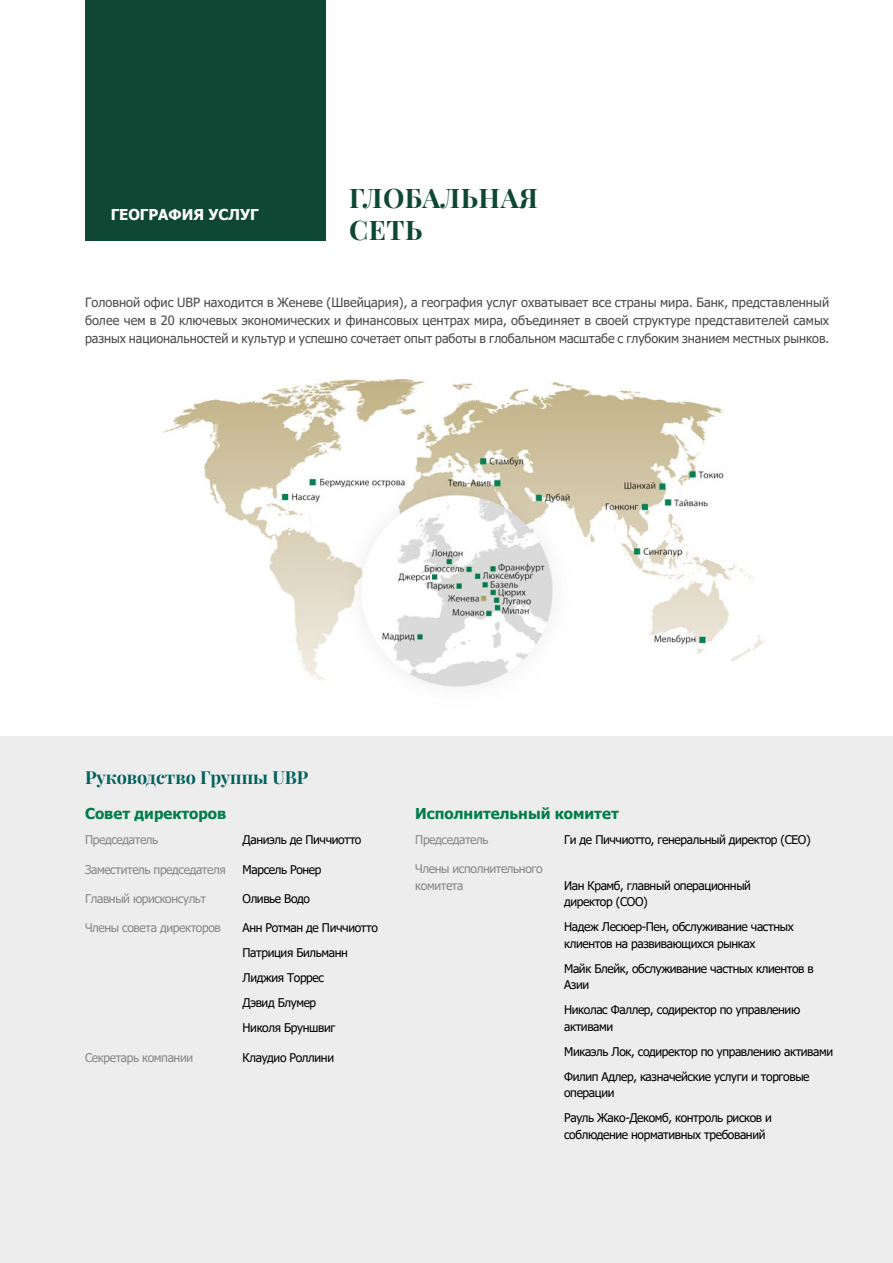
<style>
.page{position:relative;width:893px;height:1263px;background:#fff}
.page>*{position:absolute;margin:0;border:0;box-sizing:border-box;transform-origin:0 0}
.titre_niv_01{font:700 27px/32.4px "Playfair Display";letter-spacing:.02em;color:#0f4735}
.titre_niv_02_bleu_ca{font:700 18px "Playfair Display";color:#00615d}
.titre_niv_03_governa{font:700 15px "Tahoma";color:#007d4a}
.titre_section{font:700 15px "Tahoma";color:#fff}
.chapau{font:12.75px/18px "Tahoma";letter-spacing:-.005em;color:#4a4a49;text-align:justify}
.nom_governance{font:12px/16.5px "Tahoma";letter-spacing:-.03em;color:#000}
.nom_governance-2{font:12px/16.5px "Tahoma";letter-spacing:-.03em;color:#878787}
</style>
<div class="page">
<div style="left:85px;top:0;width:241px;height:241px;background:#0f4735"></div>
<div style="left:0;top:736px;width:893px;height:527px;background:#ededed"></div>
<img style="left:162px;top:380px;width:603px;height:307px">
<p class="titre_section" style="left:111px;top:204px;width:149px">ГЕОГРАФИЯ УСЛУГ</p>
<p class="titre_niv_01" style="left:349px;top:179px;width:190px">ГЛОБАЛЬНАЯ<br>СЕТЬ</p>
<p class="chapau" style="left:85px;top:294px;width:746px">Головной офис UBP находится в Женеве (Швейцария), а география услуг охватывает все страны мира. Банк, представленный более чем в 20 ключевых экономических и финансовых центрах мира, объединяет в своей структуре представителей самых разных национальностей и культур и успешно сочетает опыт работы в глобальном масштабе с глубоким знанием местных рынков.</p>
<p class="titre_niv_02_bleu_ca" style="left:85px;top:762px;width:225px">Руководство Группы UBP</p>
<p class="titre_niv_03_governa" style="left:85px;top:803px;width:143px">Совет директоров</p>
<p class="nom_governance-2" style="left:85px;top:832px;width:75px">Председатель</p>
<p class="nom_governance" style="left:243px;top:832px;width:120px">Даниэль де Пиччиотто</p>
<p class="nom_governance-2" style="left:85px;top:862px;width:142px">Заместитель председателя</p>
<p class="nom_governance" style="left:243px;top:862px;width:80px">Марсель Ронер</p>
<p class="nom_governance-2" style="left:85px;top:891px;width:123px">Главный юрисконсульт</p>
<p class="nom_governance" style="left:243px;top:891px;width:69px">Оливье Водо</p>
<p class="nom_governance-2" style="left:85px;top:920px;width:137px">Члены совета директоров</p>
<p class="nom_governance" style="left:243px;top:920px;width:137px">Анн Ротман де Пиччиотто</p>
<p class="nom_governance" style="left:243px;top:945px;width:107px">Патриция Бильманн</p>
<p class="nom_governance" style="left:243px;top:970px;width:83px">Лиджия Торрес</p>
<p class="nom_governance" style="left:243px;top:995px;width:75px">Дэвид Блумер</p>
<p class="nom_governance" style="left:243px;top:1020px;width:94px">Николя Бруншвиг</p>
<p class="nom_governance-2" style="left:85px;top:1049px;width:110px">Секретарь компании</p>
<p class="nom_governance" style="left:243px;top:1049px;width:93px">Клаудио Роллини</p>
<p class="titre_niv_03_governa" style="left:415px;top:803px;width:205px">Исполнительный комитет</p>
<p class="nom_governance-2" style="left:415px;top:832px;width:75px">Председатель</p>
<p class="nom_governance" style="left:564px;top:832px;width:248px">Ги де Пиччиотто, генеральный директор (CEO)</p>
<p class="nom_governance-2" style="left:415px;top:861px;width:129px">Члены исполнительного комитета</p>
<p class="nom_governance" style="left:564px;top:878px;width:188px">Иан Крамб, главный операционный директор (COO)</p>
<p class="nom_governance" style="left:564px;top:919px;width:231px">Надеж Лесюер-Пен, обслуживание частных клиентов на развивающихся рынках</p>
<p class="nom_governance" style="left:564px;top:961px;width:251px">Майк Блейк, обслуживание частных клиентов в<br>Азии</p>
<p class="nom_governance" style="left:564px;top:1002px;width:238px">Николас Фаллер, содиректор по управлению активами</p>
<p class="nom_governance" style="left:564px;top:1044px;width:271px">Микаэль Лок, содиректор по управлению активами</p>
<p class="nom_governance" style="left:564px;top:1069px;width:247px">Филип Адлер, казначейские услуги и торговые операции</p>
<p class="nom_governance" style="left:564px;top:1110px;width:209px">Рауль Жако-Декомб, контроль рисков и соблюдение нормативных требований</p>
</div>
